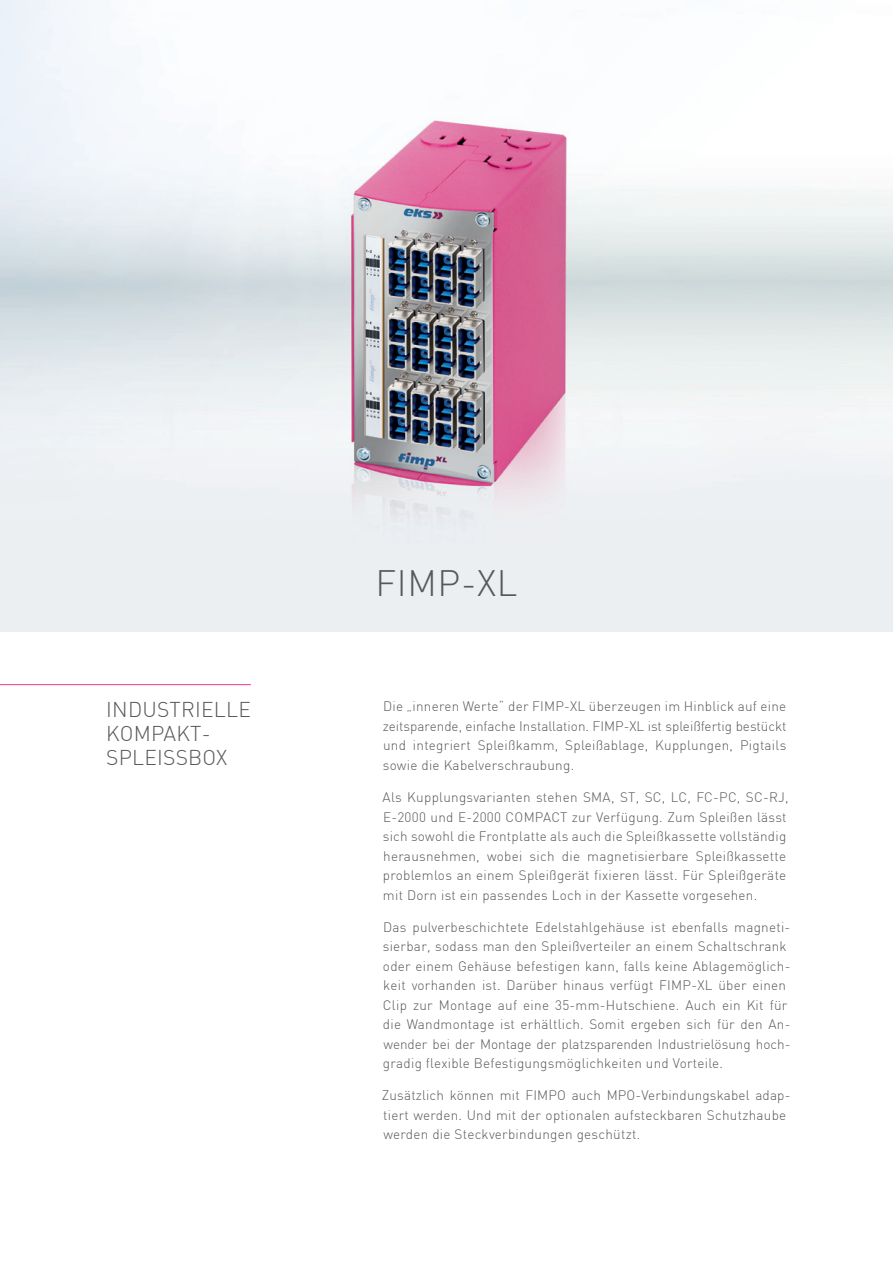
<style>
.page{position:relative;width:893px;height:1263px;background:#fff}
.page>*{position:absolute;margin:0;border:0;box-sizing:border-box;transform-origin:0 0}
.t1{font:300 36px "DIN";letter-spacing:.02em;color:#57585a}
.t2{font:300 21px/24px "DIN";letter-spacing:.01em;color:#57585a}
.t3{font:300 13.5px/19.5px "DIN";letter-spacing:.02em;color:#57585a}
</style>
<div class="page">
<img style="left:0;top:0;width:893px;height:631px">
<hr style="left:0;top:684px;width:251px;height:1px;background:#ee3689">
<h2 class="t2" style="left:106px;top:697px;width:35px">Industrielle<br>Kompakt</h2>
<h2 class="t2" style="left:202px;top:721px;width:10px">-</h2>
<h2 class="t2" style="left:106px;top:745px;width:24px">Splei</h2>
<h2 class="t2" style="left:163px;top:745px;width:39px">SSbox</h2>
<h1 class="t1" style="left:375px;top:561px;width:144px">FIMP-XL</h1>
<p class="t3" style="left:383px;top:696px;width:405px;text-align:justify">Die „inneren Werte“ der FIMP-XL überzeugen im Hinblick auf eine zeitsparende, einfache Installation. FIMP-XL ist spleißfertig bestückt und integriert Spleißkamm, Spleißablage, Kupplungen, Pigtails sowie die Kabelverschraubung.</p>
<p class="t3" style="left:383px;top:787px;width:407px">Als Kupplungsvarianten stehen SMA, ST, SC, LC, FC-PC, SC-RJ, E-2000 und E-2000 COMPACT zur Verfügung. Zum Spleißen lässt sich sowohl die Frontplatte als auch die Spleißkassette vollständig herausnehmen, wobei sich die magnetisierbare Spleißkassette problemlos an einem Spleißgerät fixieren lässt. Für Spleißgeräte mit Dorn ist ein passendes Loch in der Kassette vorgesehen.</p>
<p class="t3" style="left:383px;top:917px;width:409px">Das pulverbeschichtete Edelstahlgehäuse ist ebenfalls magneti&shy;sierbar, sodass man den Spleißverteiler an einem Schaltschrank oder einem Gehäuse befestigen kann, falls keine Ablagemöglich&shy;keit vorhanden ist. Darüber hinaus verfügt FIMP-XL über einen Clip zur Montage auf eine 35-mm-Hutschiene. Auch ein Kit für die Wandmontage ist erhältlich. Somit ergeben sich für den An&shy;wender bei der Montage der platzsparenden Industrielösung hoch&shy;gradig flexible Befestigungsmöglichkeiten und Vorteile.</p>
<p class="t3" style="left:382px;top:1086px;width:410px">Zusätzlich können mit FIMPO auch MPO-Verbindungskabel adap&shy;tiert werden. Und mit der optionalen aufsteckbaren Schutzhaube werden die Steckverbindungen geschützt.</p>
</div>
